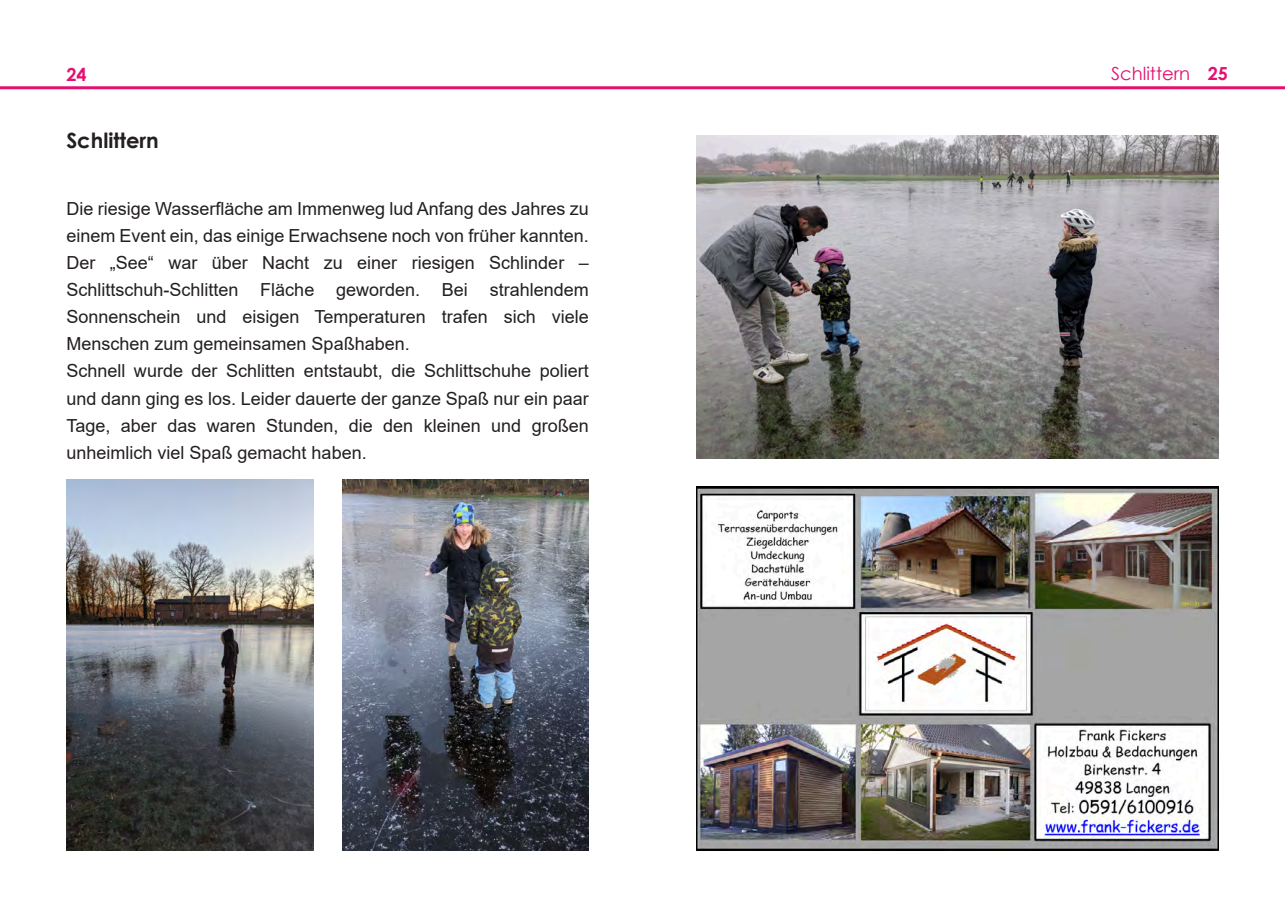
<style>
.page{position:relative;width:1285px;height:919px;background:#fff}
.page>*{position:absolute;margin:0;border:0;box-sizing:border-box;transform-origin:0 0}
.t1{font:700 21px "Century Gothic";color:#231f20}
.t2{font:18px/27px "Arial";color:#231f20}
.t3{font:18px "Century Gothic";color:#e50f70}
.t4{font:700 18px "Century Gothic";color:#e50f70}
.s1{font-weight:700}
</style>
<div class="page">
<hr style="left:0;top:86px;width:1284px;height:3px;background:#e50f70">
<img style="left:696px;top:486px;width:522px;height:364px">
<img style="left:66px;top:480px;width:247px;height:370px">
<img style="left:696px;top:135px;width:522px;height:323px">
<img style="left:342px;top:480px;width:246px;height:370px">
<p class="t4" style="left:66px;top:67px;width:22px">24</p>
<p class="t3" style="left:1110px;top:67px;width:118px">Schlittern <span class="s1">25</span></p>
<p class="t1" style="left:66px;top:132px;width:94px">Schlittern</p>
<p class="t2" style="left:66px;top:197px;width:524px">Die riesige Wasserfläche am Immenweg lud Anfang des Jahres zu einem Event ein, das einige Erwachsene noch von früher kannten.<br>Der „See“ war über Nacht zu einer riesigen Schlinder – Schlittschuh-Schlitten Fläche geworden. Bei strahlendem Sonnenschein und eisigen Temperaturen trafen sich viele Menschen zum gemeinsamen Spaßhaben.<br>Schnell wurde der Schlitten entstaubt, die Schlittschuhe poliert und dann ging es los. Leider dauerte der ganze Spaß nur ein paar Tage, aber das waren Stunden, die den kleinen und großen unheimlich viel Spaß gemacht haben.</p>
</div>
